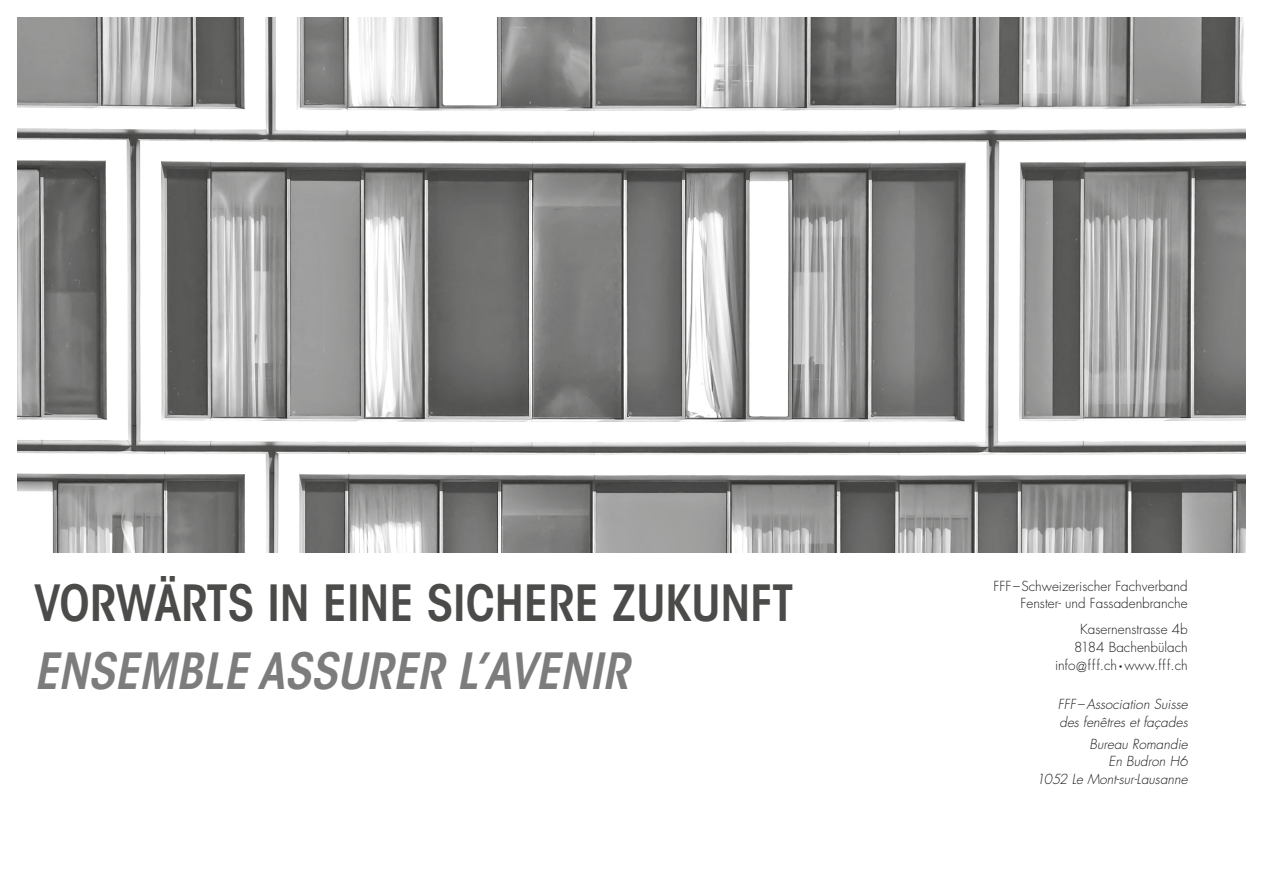
<style>
.page{position:relative;width:1263px;height:893px;background:#fff}
.page>*{position:absolute;margin:0;border:0;box-sizing:border-box;transform-origin:0 0}
.t1{font:600 condensed 49.5px "ITC Avant Garde Std";color:#4b4b4a}
.t2{font:italic 600 condensed 49.5px "ITC Avant Garde Std";color:#7c7c7c}
.t3{font:300 13.5px/17.7px "Futura Std";color:#1d1d1b;text-align:right}
.t4{font:italic 300 13.5px/17.2px "Futura Std";color:#1d1d1b}
.s1{font-weight:800}
</style>
<div class="page">
<img style="left:17px;top:17px;width:1229px;height:536px">
<h1 class="t1" style="left:34px;top:572px;width:311px">VORWÄRTS IN EINE</h1>
<h1 class="t1" style="left:427px;top:572px;width:25px">SICHERE</h1>
<h1 class="t1" style="left:612px;top:572px;width:52px">ZUKUNF</h1>
<h1 class="t1" style="left:772px;top:572px;width:23px">T</h1>
<h1 class="t2" style="left:34px;top:640px;width:53px">ENSEMBLE</h1>
<h1 class="t2" style="left:258px;top:640px;width:28px">ASSURER</h1>
<h1 class="t2" style="left:456px;top:640px;width:77px">L’AVENIR</h1>
<p class="t3" style="left:993px;top:577px;width:196px">FFF–Schweizerischer Fachverband<br>Fenster- und Fassadenbranche</p>
<p class="t3" style="left:1055px;top:621px;width:134px">Kasernenstrasse 4b<br>8184 Bachenbülach info@fff.ch <span class="s1">·</span>www.fff.ch</p>
<p class="t4" style="left:1058px;top:696px;width:131px">FFF –Association Suisse des fenêtres et façades</p>
<p class="t4" style="left:1036px;top:736px;width:153px;text-align:right">Bureau Romandie<br>En Budron H6<br>1052 Le Mont-sur-Lausanne</p>
</div>
